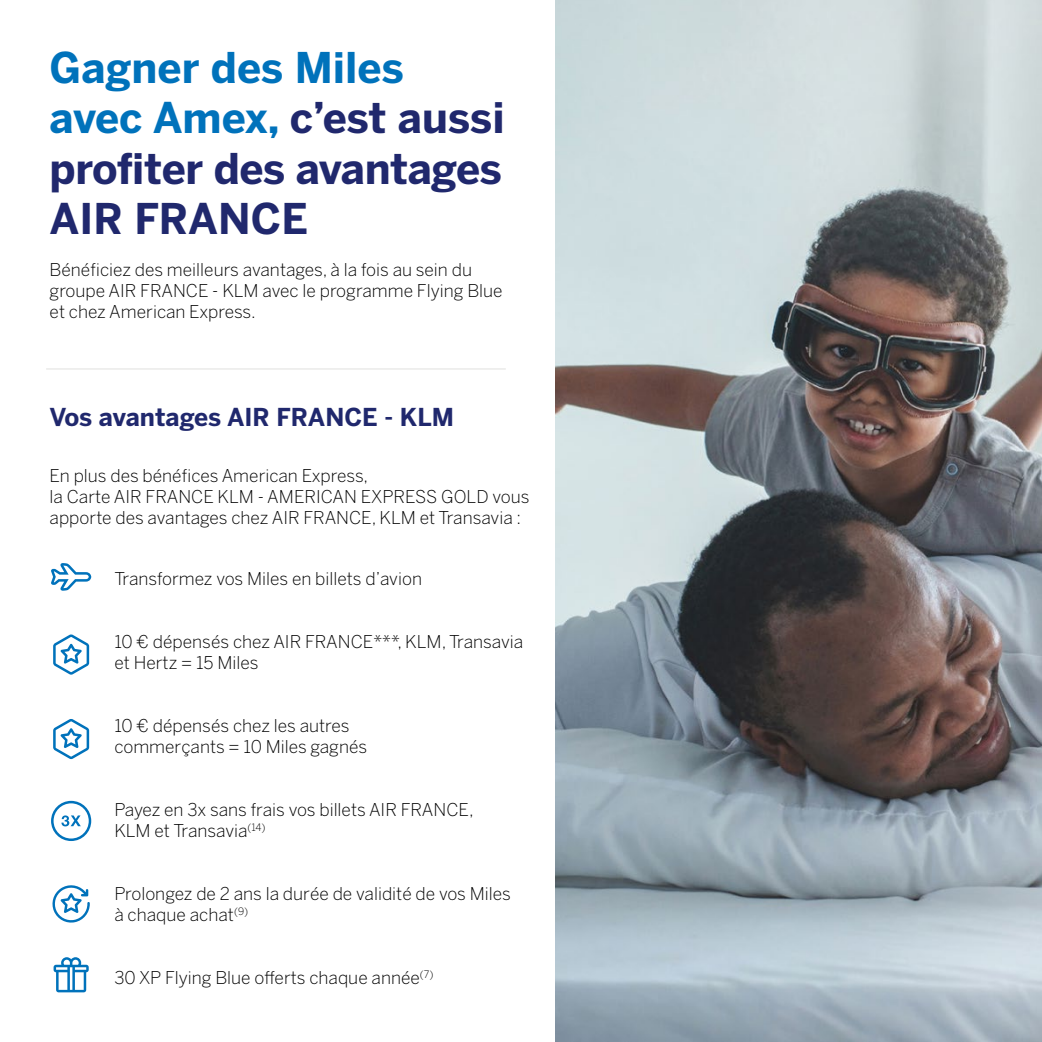
<style>
.page{position:relative;width:1042px;height:1042px;background:#fff}
.page>*{position:absolute;margin:0;border:0;box-sizing:border-box;transform-origin:0 0}
.t1{font:700 42px/50.4px "Benton Sans";letter-spacing:-.01em;color:#20286d}
.t2{font:700 24.5px "Benton Sans";color:#20286d}
.t3{font:300 17.5px/21px "Benton Sans";color:#000}
.s1{color:#0072bb}
</style>
<div class="page">
<img style="left:556px;top:0;width:486px;height:1042px">
<svg style="left:51px;top:563px;width:40px;height:28px"></svg>
<svg style="left:53px;top:634px;width:36px;height:40px"></svg>
<svg style="left:53px;top:719px;width:36px;height:40px"></svg>
<svg style="left:51px;top:801px;width:40px;height:40px"></svg>
<svg style="left:52px;top:885px;width:38px;height:38px"></svg>
<svg style="left:54px;top:957px;width:35px;height:35px"></svg>
<hr style="left:46px;top:368px;width:460px;height:1px;background:#e0e0df">
<p class="t1" style="left:50px;top:42px;width:457px"><span class="s1">Gagner des Miles avec Amex,</span> c’est aussi profiter des avantages<br>AIR FRANCE</p>
<p class="t3" style="left:50px;top:259px;width:454px">Bénéficiez des meilleurs avantages, à la fois au sein du groupe AIR FRANCE - KLM avec le programme Flying Blue et chez American Express.</p>
<p class="t2" style="left:50px;top:402px;width:406px">Vos avantages AIR FRANCE - KLM</p>
<p class="t3" style="left:50px;top:465px;width:481px">En plus des bénéfices American Express,<br>la Carte AIR FRANCE KLM - AMERICAN EXPRESS GOLD vous apporte des avantages chez AIR FRANCE, KLM et Transavia :</p>
<p class="t3" style="left:114px;top:568px;width:309px">Transformez vos Miles en billets d’avion</p>
<p class="t3" style="left:114px;top:631px;width:410px">10 € dépensés chez AIR FRANCE***, KLM, Transavia et Hertz = 15 Miles</p>
<p class="t3" style="left:114px;top:715px;width:254px">10 € dépensés chez les autres commerçants = 10 Miles gagnés</p>
<p class="t3" style="left:114px;top:799px;width:361px">Payez en 3x sans frais vos billets AIR FRANCE,<br>KLM et Transavia<sup>(14)</sup></p>
<p class="t3" style="left:114px;top:883px;width:398px">Prolongez de 2 ans la durée de validité de vos Miles à chaque achat<sup>(9)</sup></p>
<p class="t3" style="left:114px;top:967px;width:321px">30 XP Flying Blue offerts chaque année<sup>(7)</sup></p>
</div>
